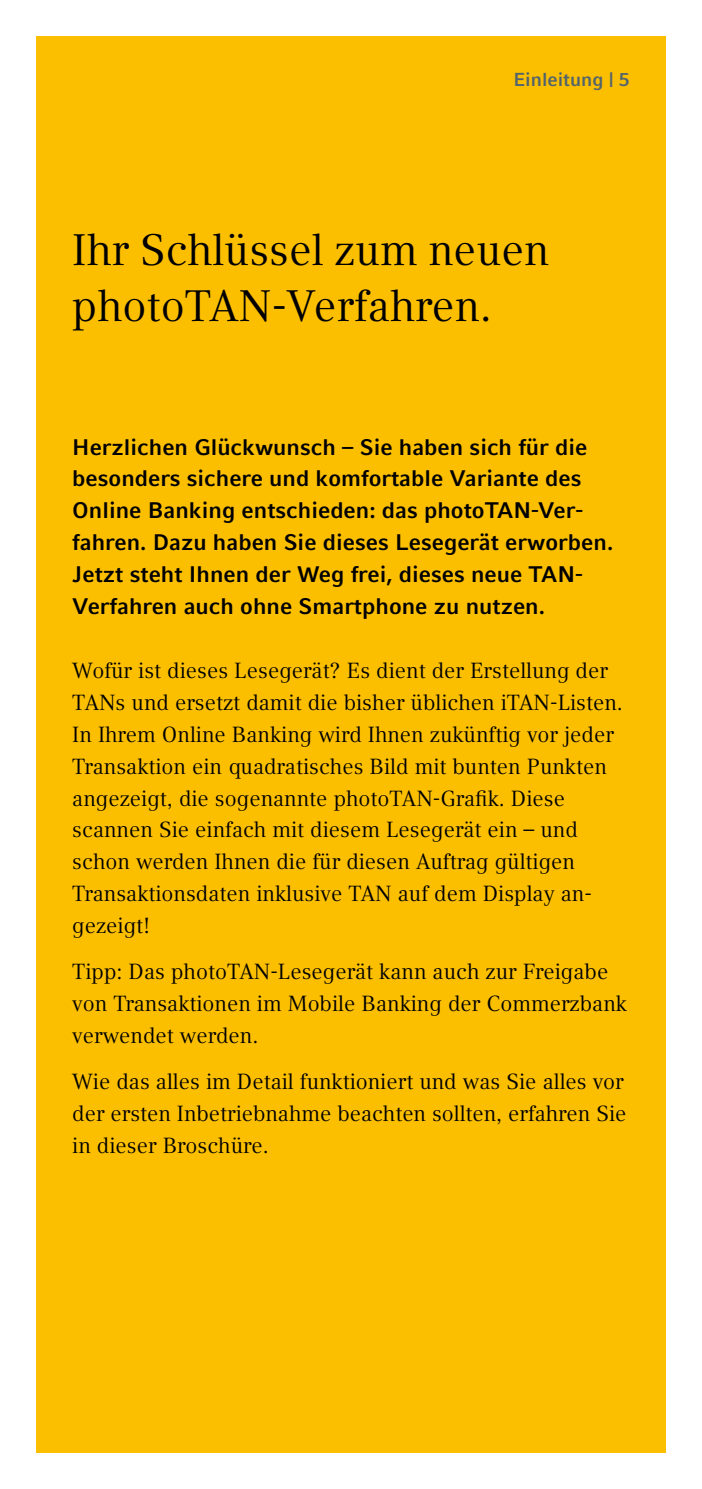
<style>
.page{position:relative;width:702px;height:1489px;background:#fff}
.page>*{position:absolute;margin:0;border:0;box-sizing:border-box;transform-origin:0 0}
.t1{font:43.75px/56.2px "Commerzbank Compatil Text";color:#000}
.t2{font:700 22.5px/32px "Commerzbank Compatil Fact";color:#000}
.t3{font:21.75px/32px "Commerzbank Compatil Text";color:#000}
.t4{font:700 18.75px "Commerzbank Compatil Fact";color:#52646c}
</style>
<div class="page">
<div style="left:36px;top:36px;width:629px;height:1416px;background:#fcbf00"></div>
<p class="t4" style="left:513px;top:69px;width:118px">Einleitung | 5</p>
<h1 class="t1" style="left:72px;top:222px;width:478px">Ihr Schlüssel zum neuen photoTAN-Verfahren.</h1>
<p class="t2" style="left:72px;top:431px;width:542px">Herzlichen Glückwunsch – Sie haben sich für die besonders sichere und komfortable Variante des Online Banking entschieden: das photoTAN-Ver&shy;fahren. Dazu haben Sie dieses Lesegerät erworben.<br>Jetzt steht Ihnen der Weg frei, dieses neue TAN-Verfahren auch ohne Smartphone zu nutzen.</p>
<p class="t3" style="left:72px;top:654px;width:552px">Wofür ist dieses Lesegerät? Es dient der Erstellung der TANs und ersetzt damit die bisher üblichen iTAN-Listen.<br>In Ihrem Online Banking wird Ihnen zukünftig vor jeder Transaktion ein quadratisches Bild mit bunten Punkten angezeigt, die sogenannte photoTAN-Grafik. Diese scannen Sie einfach mit diesem Lesegerät ein – und schon werden Ihnen die für diesen Auftrag gültigen Transaktionsdaten inklusive TAN auf dem Display an&shy;gezeigt!</p>
<p class="t3" style="left:72px;top:955px;width:556px">Tipp: Das photoTAN-Lesegerät kann auch zur Freigabe von Transaktionen im Mobile Banking der Commerzbank verwendet werden.</p>
<p class="t3" style="left:72px;top:1065px;width:555px;text-align:justify">Wie das alles im Detail funktioniert und was Sie alles vor der ersten Inbetriebnahme beachten sollten, erfahren Sie in dieser Broschüre.</p>
</div>
